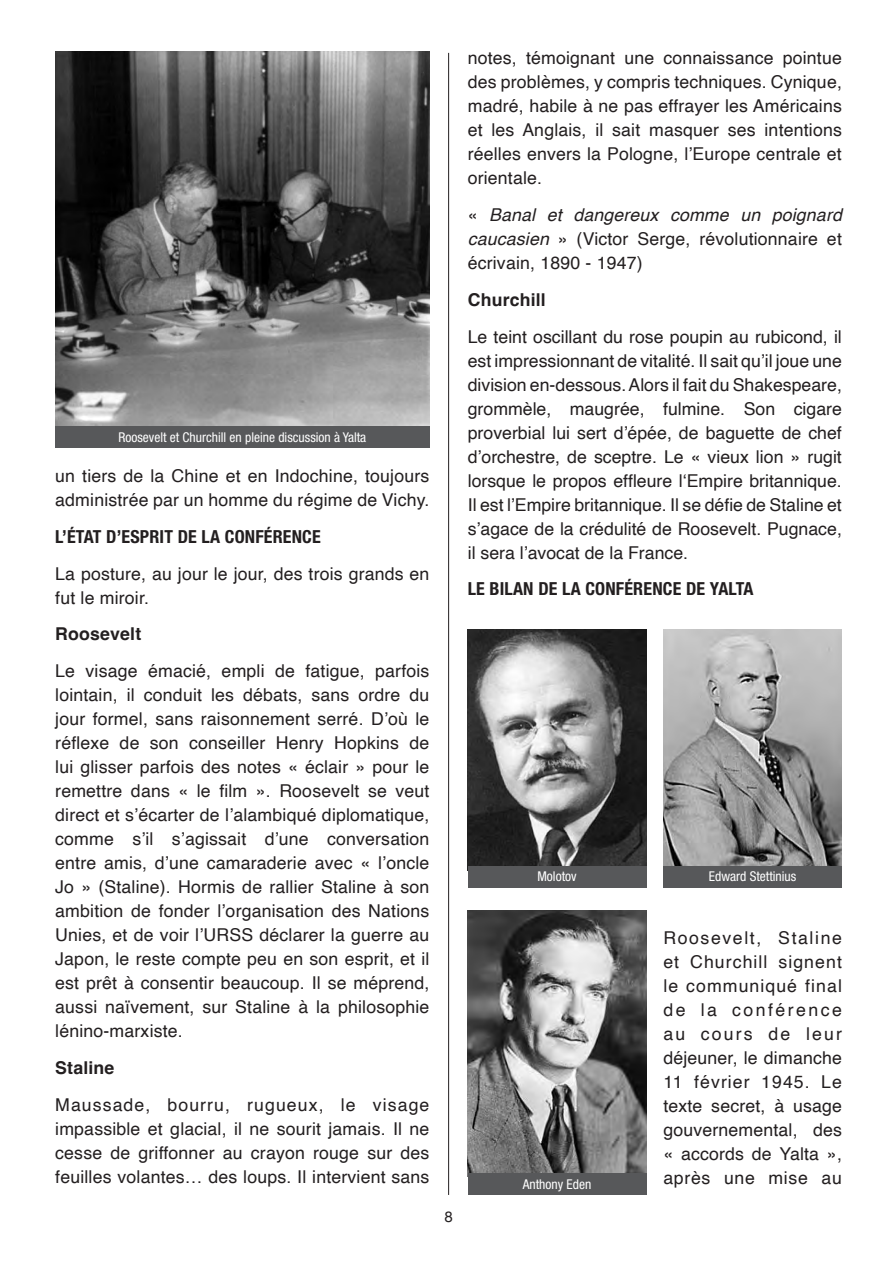
<style>
.page{position:relative;width:893px;height:1263px;background:#fff}
.page>*{position:absolute;margin:0;border:0;box-sizing:border-box;transform-origin:0 0}
.t1{font:700 condensed 18px "Helvetica Neue LT Std";letter-spacing:.01em;color:#231f20}
.t2{font:17.7px/24px "Helvetica";letter-spacing:.01em;color:#231f20;text-align:justify}
.t3{font:700 17.7px "Helvetica";letter-spacing:.01em;color:#231f20}
.t4{font:15px "Helvetica Neue";color:#231f20}
.t5{font:condensed 13.5px "Helvetica Neue LT Std";color:#fff}
.s1{font-style:italic}
</style>
<div class="page">
<hr style="left:448px;top:53px;width:1px;height:1142px;background:#231f20">
<img style="left:468px;top:629px;width:178px;height:237px">
<div style="left:468px;top:866px;width:178px;height:21px;background:#57585a"></div>
<img style="left:663px;top:629px;width:179px;height:237px">
<div style="left:663px;top:866px;width:179px;height:21px;background:#57585a"></div>
<img style="left:468px;top:911px;width:178px;height:263px">
<div style="left:468px;top:1174px;width:178px;height:21px;background:#57585a"></div>
<img style="left:55px;top:51px;width:374px;height:375px">
<div style="left:55px;top:426px;width:374px;height:22px;background:#57585a"></div>
<p class="t5" style="left:118px;top:429px;width:249px">Roosevelt et Churchill en pleine discussion à Yalta</p>
<p class="t2" style="left:55px;top:464px;width:376px">un tiers de la Chine et en Indochine, toujours administrée par un homme du régime de Vichy.</p>
<p class="t1" style="left:55px;top:526px;width:267px">L’ÉTAT D’ESPRIT DE LA CONFÉRENCE</p>
<p class="t2" style="left:55px;top:562px;width:376px">La posture, au jour le jour, des trois grands en fut le miroir.</p>
<p class="t3" style="left:55px;top:623px;width:88px">Roosevelt</p>
<p class="t2" style="left:55px;top:659px;width:376px">Le visage émacié, empli de fatigue, parfois lointain, il conduit les débats, sans ordre du jour formel, sans raisonnement serré. D’où le réflexe de son conseiller Henry Hopkins de lui glisser parfois des notes « éclair » pour le remettre dans « le film ». Roosevelt se veut direct et s’écarter de l’alambiqué diplomatique, comme s’il s’agissait d’une conversation entre amis, d’une camaraderie avec « l’oncle Jo » (Staline). Hormis de rallier Staline à son ambition de fonder l’organisation des Nations Unies, et de voir l’URSS déclarer la guerre au Japon, le reste compte peu en son esprit, et il est prêt à consentir beaucoup. Il se méprend, aussi naïvement, sur Staline à la philosophie lénino-marxiste.</p>
<p class="t3" style="left:55px;top:1057px;width:61px">Staline</p>
<p class="t2" style="left:55px;top:1093px;width:376px">Maussade, bourru, rugueux, le visage impassible et glacial, il ne sourit jamais. Il ne cesse de griffonner au crayon rouge sur des feuilles volantes… des loups. Il intervient sans</p>
<p class="t4" style="left:444px;top:1206px;width:10px">8</p>
<p class="t2" style="left:468px;top:47px;width:376px">notes, témoignant une connaissance pointue des problèmes, y compris techniques. Cynique, madré, habile à ne pas effrayer les Américains et les Anglais, il sait masquer ses intentions réelles envers la Pologne, l’Europe centrale et orientale.</p>
<p class="t2" style="left:468px;top:203px;width:376px">« <span class="s1">Banal et dangereux comme un poignard caucasien</span> » (Victor Serge, révolutionnaire et écrivain, 1890 - 1947)</p>
<p class="t3" style="left:468px;top:289px;width:80px">Churchill</p>
<p class="t2" style="left:468px;top:325px;width:376px">Le teint oscillant du rose poupin au rubicond, il est impressionnant de vitalité. Il sait qu’il joue une division en-dessous. Alors il fait du Shakespeare, grommèle, maugrée, fulmine. Son cigare proverbial lui sert d’épée, de baguette de chef d’orchestre, de sceptre. Le « vieux lion » rugit lorsque le propos effleure l‘Empire britannique.<br>Il est l’Empire britannique. Il se défie de Staline et s’agace de la crédulité de Roosevelt. Pugnace, il sera l’avocat de la France.</p>
<p class="t1" style="left:468px;top:578px;width:287px">LE BILAN DE LA CONFÉRENCE DE YALTA</p>
<p class="t5" style="left:537px;top:869px;width:41px">Molotov</p>
<p class="t5" style="left:709px;top:869px;width:89px">Edward Stettinius</p>
<p class="t5" style="left:523px;top:1176px;width:70px">Anthony Eden</p>
<p class="t2" style="left:663px;top:926px;width:180px">Roosevelt, Staline et Churchill signent le communiqué final de la conférence au cours de leur déjeuner, le dimanche 11 février 1945. Le texte secret, à usage gouvernemental, des « accords de Yalta », après une mise au</p>
</div>
